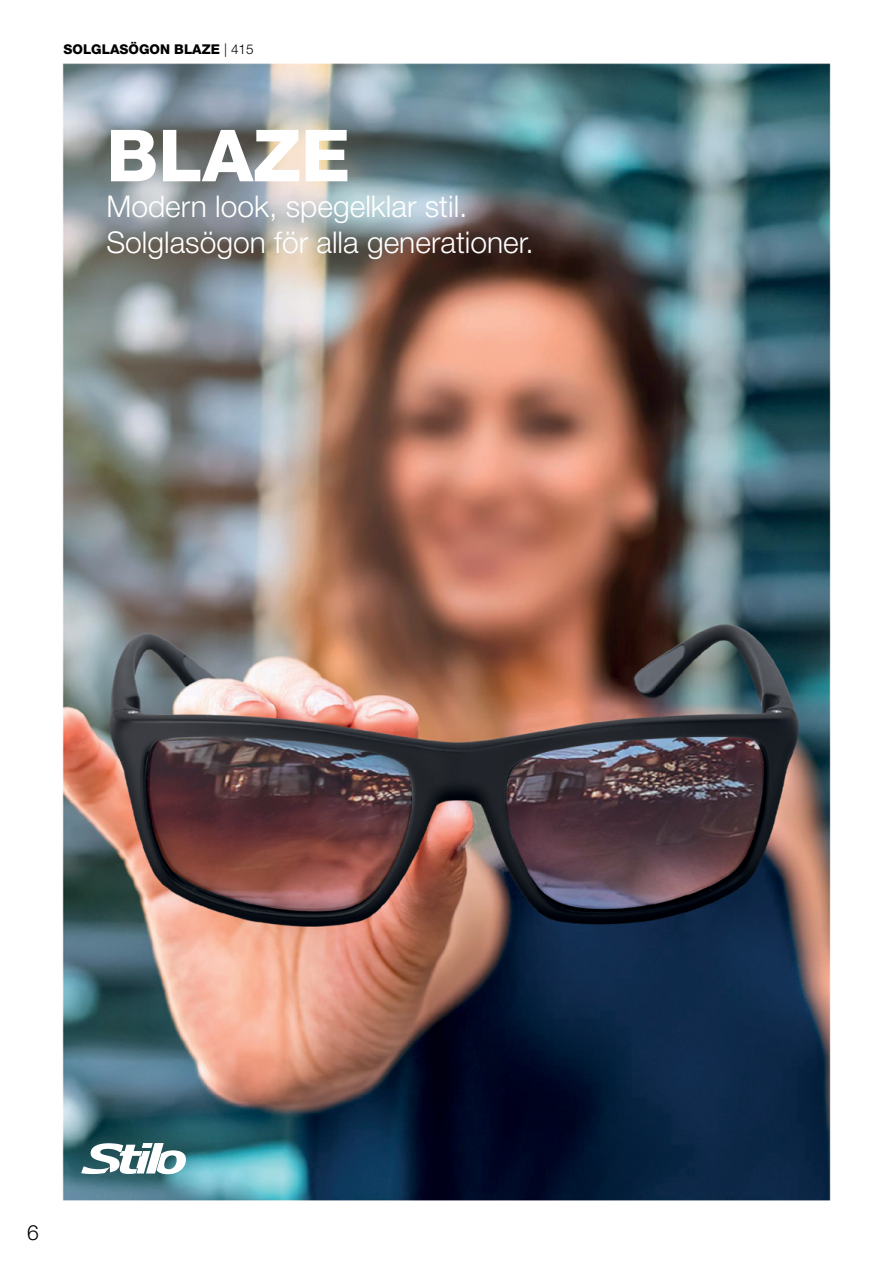
<style>
.page{position:relative;width:893px;height:1263px;background:#fff}
.page>*{position:absolute;margin:0;border:0;box-sizing:border-box;transform-origin:0 0}
.t1{font:800 72px "Helvetica Neue LT Pro";color:#fff}
.t2{font:300 30px/36px "Helvetica Neue LT Pro";color:#fff}
.t3{font:300 21px "Helvetica Neue LT Pro";color:#000}
.t4{font:800 13.5px "Helvetica Neue LT Pro";color:#000}
.s1{font-weight:300}
</style>
<div class="page">
<img style="left:62px;top:63px;width:769px;height:1138px">
<svg style="left:81px;top:1143px;width:105px;height:31px"></svg>
<p class="t4" style="left:64px;top:41px;width:192px">SOLGLASÖGON BLAZE <span class="s1">| 415</span></p>
<h1 class="t1" style="left:106px;top:113px;width:246px">BLAZE</h1>
<p class="t2" style="left:106px;top:188px;width:429px">Modern look, spegelklar stil.<br>Solglasögon för alla generationer.</p>
<p class="t3" style="left:27px;top:1219px;width:13px">6</p>
</div>
